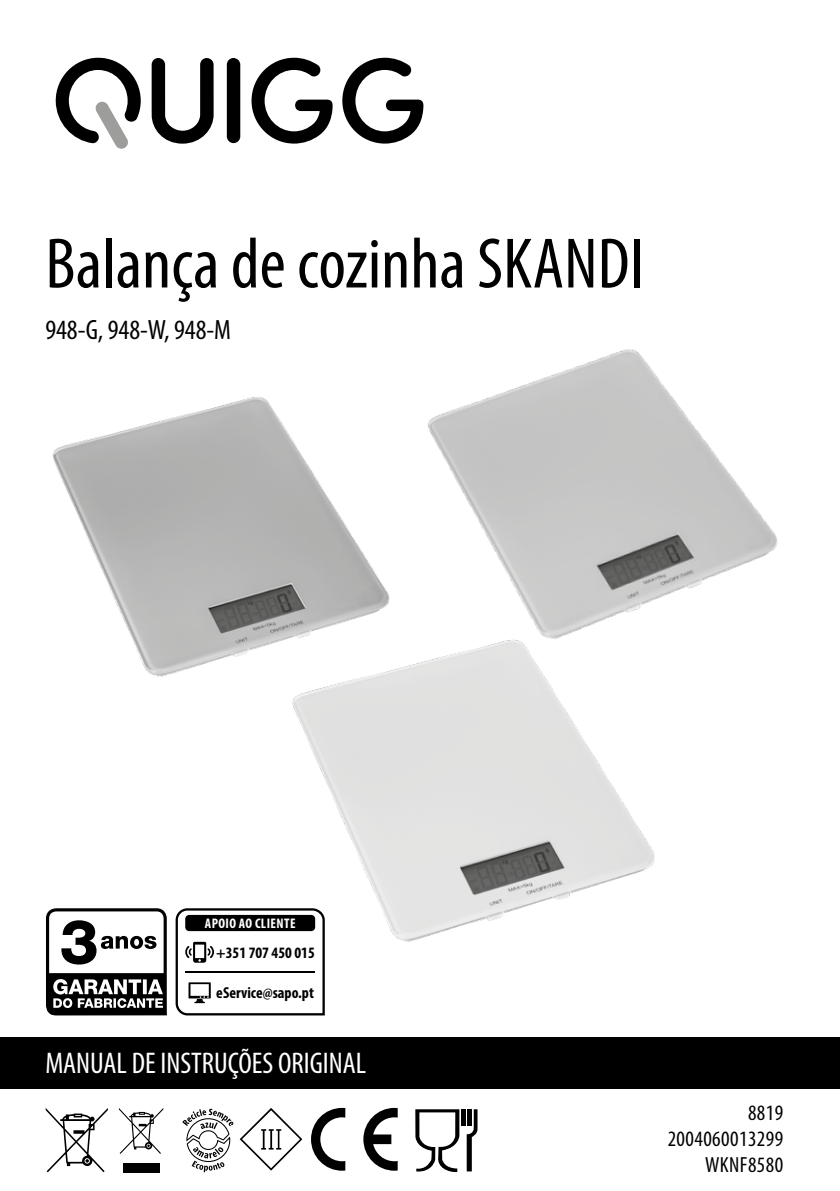
<style>
.page{position:relative;width:840px;height:1191px;background:#fff}
.page>*{position:absolute;margin:0;border:0;box-sizing:border-box;transform-origin:0 0}
.t1{font:condensed 72px "Myriad Pro";color:#000}
.t2{font:condensed 30px "Myriad Pro";color:#fff}
.t3{font:condensed 28px "Myriad Pro";color:#000}
.t4{font:condensed 22px/26px "Myriad Pro";letter-spacing:.02em;color:#000;text-align:right}
.t5{font:700 condensed 16px "Myriad Pro";color:#000}
.t6{font:700 condensed 14px "Myriad Pro";letter-spacing:.03em;color:#fff}
</style>
<div class="page">
<img style="left:53px;top:397px;width:306px;height:280px">
<img style="left:359px;top:349px;width:419px;height:220px">
<img style="left:231px;top:549px;width:501px;height:467px">
<div style="left:0;top:1037px;width:839px;height:52px;background:#000"></div>
<svg style="left:175px;top:908px;width:149px;height:107px"></svg>
<svg style="left:46px;top:908px;width:121px;height:107px"></svg>
<svg style="left:311px;top:1107px;width:34px;height:63px"></svg>
<svg style="left:363px;top:1107px;width:34px;height:63px"></svg>
<svg style="left:239px;top:1108px;width:63px;height:62px"></svg>
<svg style="left:46px;top:1108px;width:62px;height:64px"></svg>
<svg style="left:119px;top:1108px;width:44px;height:45px"></svg>
<div style="left:123px;top:1163px;width:36px;height:9px;background:#000"></div>
<svg style="left:415px;top:1109px;width:44px;height:63px"></svg>
<hr style="left:461px;top:1109px;width:4px;height:16px;background:#000">
<svg style="left:466px;top:1109px;width:11px;height:62px"></svg>
<svg style="left:182px;top:1108px;width:51px;height:64px"></svg>
<svg style="left:251px;top:58px;width:81px;height:86px"></svg>
<svg style="left:342px;top:58px;width:81px;height:86px"></svg>
<svg style="left:55px;top:58px;width:86px;height:91px"></svg>
<svg style="left:227px;top:58px;width:13px;height:85px"></svg>
<svg style="left:151px;top:58px;width:62px;height:86px"></svg>
<h1 class="t1" style="left:45px;top:220px;width:599px">Balança de cozinha SKANDI</h1>
<h3 class="t3" style="left:45px;top:313px;width:187px">948-G, 948-W, 948-M</h3>
<p class="t6" style="left:205px;top:914px;width:92px">APOIO AO CLIENTE</p>
<p class="t5" style="left:216px;top:942px;width:100px">+351 707 450 015</p>
<p class="t5" style="left:216px;top:982px;width:99px">eService@sapo.pt</p>
<h2 class="t2" style="left:45px;top:1044px;width:322px">MANUAL DE INSTRUÇÕES ORIGINAL</h2>
<h3 class="t4" style="left:667px;top:1099px;width:117px">8819<br>2004060013299<br>WKNF8580</h3>
</div>
